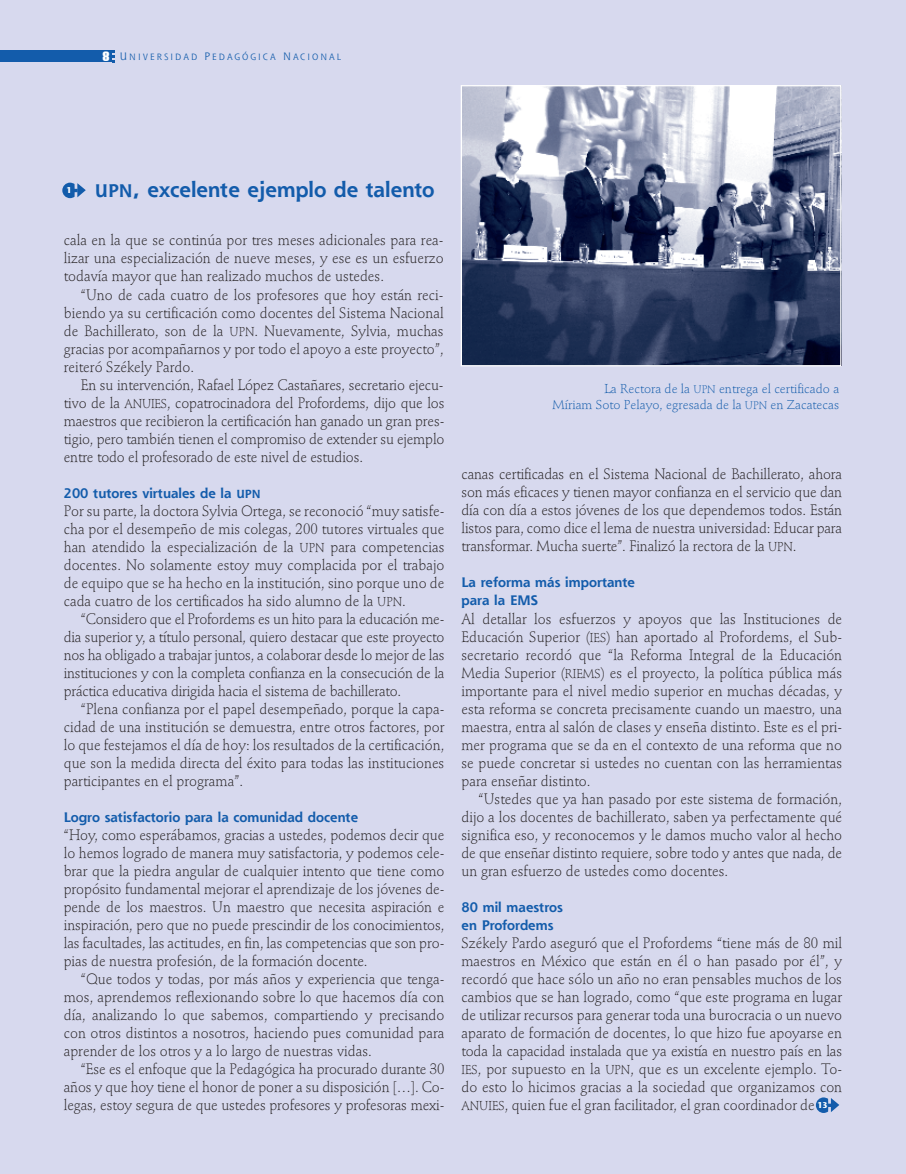
<style>
.page{position:relative;width:906px;height:1174px;background:#d7d9ee}
.page>*{position:absolute;margin:0;border:0;box-sizing:border-box;transform-origin:0 0}
.t1{font:700 21px "Shannon";color:#135cab}
.t2{font:300 15px/18px "Stempel Schneidler";color:#231f20;text-align:justify;scale:.95 1}
.t3{font:700 13.5px/18px "Shannon";color:#135cab}
.t4{font:300 12.75px/15.5px "Stempel Schneidler";color:#135cab;text-align:right}
.t5{font:8.85px "Shannon Book SC850";letter-spacing:.235em;color:#135cab}
.t6{font:700 8.4px "Stone Sans";color:#fff;scale:.95 1}
.s1{font-family:"Briem Akademi MM 900 400";font-size:13.5px;color:#fff}
.s2{font-size:10.5px}
.s3{font-family:"Shannon Bold SC850";font-weight:400;font-size:17.85px}
.s4{font-family:"Shannon Bold SC850";font-weight:400}
.s5{font-family:"Stempel Schneidler Light SC850";font-weight:400;font-size:12.75px}
.s6{font-family:"Shannon Bold SC850";font-weight:400;font-size:11.55px}
.s7{font-family:"Stempel Schneidler Light SC850";font-weight:400;font-size:10.8px}
.s8{font-family:"Stempel Schneidler Light SC850";font-weight:400}
</style>
<div class="page">
<div style="left:0;top:50px;width:111px;height:12px;background:#135cab"></div>
<svg style="left:113px;top:50px;width:2px;height:12px"></svg>
<svg style="left:62px;top:183px;width:24px;height:15px"></svg>
<svg style="left:816px;top:1097px;width:23px;height:16px"></svg>
<img style="left:463px;top:87px;width:376px;height:277px">
<div style="left:461px;top:85px;width:380px;height:281px;border:1px solid #fff"></div>
<p class="t5" style="left:103px;top:51px;width:69px"><span class="s1">8</span> <span class="s2">U</span>NI VERSIDAD</p>
<p class="t5" style="left:204px;top:51px;width:16px"><span class="s2">P</span> EDAG</p>
<p class="t5" style="left:242px;top:51px;width:101px">ÓGI CA <span class="s2">N</span>ACI ONA L</p>
<p class="t6" style="left:66px;top:185px;width:7px">1</p>
<h1 class="t1" style="left:95px;top:176px;width:341px"><span class="s3">UPN</span><span class="s4">,</span> excelente ejemplo de talento</h1>
<p class="t2" style="left:64px;top:232px;width:401px">cala en la que se continúa por tres meses adicionales para rea&shy;lizar una especialización de nueve meses, y ese es un esfuerzo todavía mayor que han realizado muchos de ustedes.</p>
<p class="t2" style="left:64px;top:286px;width:401px;text-indent:17px">“Uno de cada cuatro de los profesores que hoy están reci&shy;biendo ya su certificación como docentes del Sistema Nacional de Bachillerato, son de la <span class="s5">UPN</span>. Nuevamente, Sylvia, muchas gracias por acompañarnos y por todo el apoyo a este proyecto”, reiteró Székely Pardo.</p>
<p class="t2" style="left:64px;top:376px;width:402px;text-indent:17px">En su intervención, Rafael López Castañares, secretario ejecu&shy;tivo de la <span class="s5">ANUIES</span>, copatrocinadora del Profordems, dijo que los maestros que recibieron la certificación han ganado un gran pres&shy;tigio, pero también tienen el compromiso de extender su ejemplo entre todo el profesorado de este nivel de estudios.</p>
<p class="t3" style="left:64px;top:483px;width:198px">200 tutores virtuales de la <span class="s6">UPN</span></p>
<p class="t2" style="left:64px;top:502px;width:402px">Por su parte, la doctora Sylvia Ortega, se reconoció “muy satisfe&shy;cha por el desempeño de mis colegas, 200 tutores virtuales que han atendido la especialización de la <span class="s5">UPN</span> para competencias docentes. No solamente estoy muy complacida por el trabajo de equipo que se ha hecho en la institución, sino porque uno de cada cuatro de los certificados ha sido alumno de la <span class="s5">UPN</span>.</p>
<p class="t2" style="left:64px;top:610px;width:402px;text-indent:17px">“Considero que el Profordems es un hito para la educación me&shy;dia superior y, a título personal, quiero destacar que este proyecto nos ha obligado a trabajar juntos, a colaborar desde lo mejor de las instituciones y con la completa confianza en la consecución de la práctica educativa dirigida hacia el sistema de bachillerato.</p>
<p class="t2" style="left:64px;top:700px;width:402px;text-indent:17px">“Plena confianza por el papel desempeñado, porque la capa&shy;cidad de una institución se demuestra, entre otros factores, por lo que festejamos el día de hoy: los resultados de la certificación, que son la medida directa del éxito para todas las instituciones participantes en el programa”.</p>
<p class="t3" style="left:64px;top:807px;width:296px">Logro satisfactorio para la comunidad docente</p>
<p class="t2" style="left:64px;top:826px;width:402px">“Hoy, como esperábamos, gracias a ustedes, podemos decir que lo hemos logrado de manera muy satisfactoria, y podemos cele&shy;brar que la piedra angular de cualquier intento que tiene como propósito fundamental mejorar el aprendizaje de los jóvenes de&shy;pende de los maestros. Un maestro que necesita aspiración e inspiración, pero que no puede prescindir de los conocimientos, las facultades, las actitudes, en fin, las competencias que son pro&shy;pias de nuestra profesión, de la formación docente.</p>
<p class="t2" style="left:64px;top:970px;width:402px;text-indent:17px">“Que todos y todas, por más años y experiencia que tenga&shy;mos, aprendemos reflexionando sobre lo que hacemos día con día, analizando lo que sabemos, compartiendo y precisando con otros distintos a nosotros, haciendo pues comunidad para aprender de los otros y a lo largo de nuestras vidas.</p>
<p class="t2" style="left:64px;top:1060px;width:402px;text-indent:17px">“Ese es el enfoque que la Pedagógica ha procurado durante 30 años y que hoy tiene el honor de poner a su disposición […]. Co&shy;legas, estoy segura de que ustedes profesores y profesoras mexi-</p>
<p class="t4" style="left:552px;top:381px;width:288px">La Rectora de la <span class="s7">UPN</span> entrega el certificado a<br>Míriam Soto Pelayo, egresada de la <span class="s7">UPN</span> en Zacatecas</p>
<p class="t2" style="left:461px;top:465px;width:402px">canas certificadas en el Sistema Nacional de Bachillerato, ahora son más eficaces y tienen mayor confianza en el servicio que dan día con día a estos jóvenes de los que dependemos todos. Están listos para, como dice el lema de nuestra universidad: Educar para transformar. Mucha suerte”. Finalizó la rectora de la <span class="s5">UPN</span>.</p>
<p class="t3" style="left:461px;top:573px;width:175px">La reforma más importante para la EMS</p>
<p class="t2" style="left:461px;top:609px;width:402px">Al detallar los esfuerzos y apoyos que las Instituciones de Educación Superior (<span class="s5">IES</span>) han aportado al Profordems, el Sub&shy;secretario recordó que “la Reforma Integral de la Educación Media Superior (<span class="s5">RIEMS</span>) es el proyecto, la política pública más importante para el nivel medio superior en muchas décadas, y esta reforma se concreta precisamente cuando un maestro, una maestra, entra al salón de clases y enseña distinto. Este es el pri&shy;mer programa que se da en el contexto de una reforma que no se puede concretar si ustedes no cuentan con las herramientas para enseñar distinto.</p>
<p class="t2" style="left:461px;top:789px;width:402px;text-indent:17px">“Ustedes que ya han pasado por este sistema de formación, dijo a los docentes de bachillerato, saben ya perfectamente qué significa eso, y reconocemos y le damos mucho valor al hecho de que enseñar distinto requiere, sobre todo y antes que nada, de un gran esfuerzo de ustedes como docentes.</p>
<p class="t3" style="left:461px;top:897px;width:103px">80 mil maestros en Profordems</p>
<p class="t2" style="left:461px;top:933px;width:402px">Székely Pardo aseguró que el Profordems “tiene más de 80 mil maestros en México que están en él o han pasado por él”, y recordó que hace sólo un año no eran pensables muchos de los cambios que se han logrado, como “que este programa en lugar de utilizar recursos para generar toda una burocracia o un nuevo aparato de formación de docentes, lo que hizo fue apoyarse en toda la capacidad instalada que ya existía en nuestro país en las <span class="s5">IES</span>, por supuesto en la <span class="s5">UPN</span><span class="s8">,</span> que es un excelente ejemplo. To&shy;do esto lo hicimos gracias a la sociedad que organizamos con <span class="s5">ANUIES</span>, quien fue el gran facilitador, el gran coordinador de</p>
<p class="t6" style="left:817px;top:1099px;width:12px">13</p>
</div>
